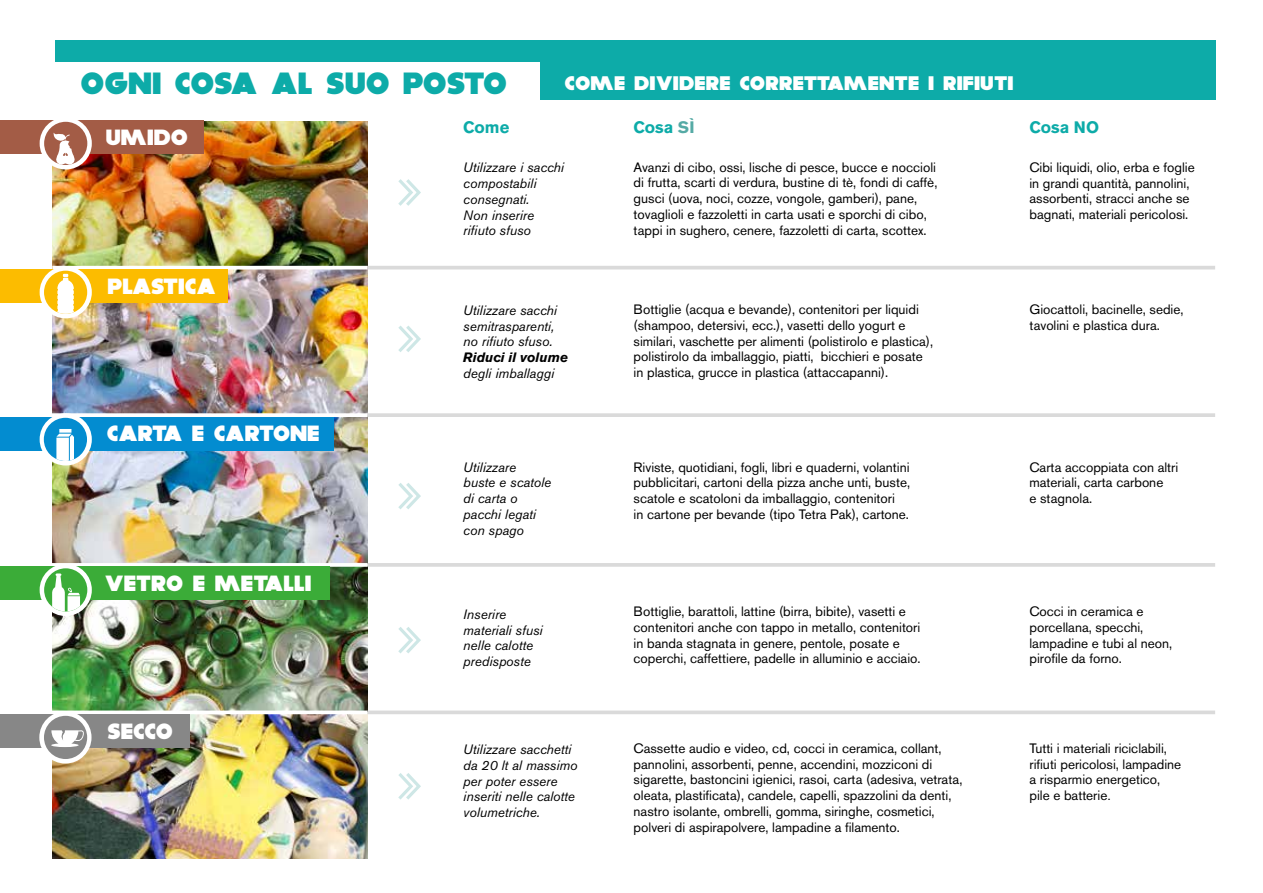
<style>
.page{position:relative;width:1263px;height:893px;background:#fff}
.page>*{position:absolute;margin:0;border:0;box-sizing:border-box;transform-origin:0 0}
.t1{font:37.5px "Dokyo";color:#0daba8}
.t2{font:26.85px "Dokyo";color:#fff}
.t3{font:24px "Dokyo";letter-spacing:.01em;color:#fff}
.t4{font:700 16.5px "Akzidenz Grotesk BE";color:#0daba8}
.t5{font:13.5px/15.8px "Akzidenz Grotesk BE";color:#000}
.t6{font:italic 13.5px/15.8px "Akzidenz Grotesk BE";color:#000}
.t7{font:italic 700 13.5px "Akzidenz Grotesk BE";color:#000}
.s1{color:#55aaa5}
.s2{font-family:"Roboto"}
</style>
<div class="page">
<img style="left:53px;top:417px;width:314px;height:146px">
<img style="left:53px;top:567px;width:314px;height:143px">
<img style="left:53px;top:714px;width:314px;height:144px">
<img style="left:53px;top:120px;width:314px;height:146px">
<img style="left:53px;top:269px;width:314px;height:144px">
<svg style="left:34px;top:563px;width:333px;height:4px"></svg>
<svg style="left:52px;top:413px;width:315px;height:1px"></svg>
<svg style="left:52px;top:710px;width:315px;height:1px"></svg>
<div style="left:0;top:567px;width:330px;height:33px;background:#3bac38"></div>
<div style="left:40px;top:564px;width:52px;height:52px;border:9px solid #fff;border-radius:50%"></div>
<div style="left:44px;top:568px;width:43px;height:43px;background:#3bac38;border-radius:50%"></div>
<svg style="left:52px;top:573px;width:28px;height:38px"></svg>
<div style="left:0;top:714px;width:189px;height:33px;background:#878787"></div>
<div style="left:39px;top:711px;width:53px;height:52px;border:9px solid #fff;border-radius:50%"></div>
<div style="left:0;top:417px;width:333px;height:33px;background:#038cd0"></div>
<div style="left:40px;top:413px;width:52px;height:52px;border:9px solid #fff;border-radius:50%"></div>
<div style="left:44px;top:716px;width:43px;height:43px;background:#878787;border-radius:50%"></div>
<svg style="left:51px;top:730px;width:33px;height:17px"></svg>
<div style="left:0;top:269px;width:227px;height:34px;background:#fcbc00"></div>
<div style="left:40px;top:266px;width:52px;height:52px;border:9px solid #fff;border-radius:50%"></div>
<div style="left:44px;top:271px;width:43px;height:43px;background:#fcbc00;border-radius:50%"></div>
<svg style="left:57px;top:274px;width:17px;height:40px"></svg>
<div style="left:44px;top:418px;width:43px;height:43px;background:#038cd0;border-radius:50%"></div>
<svg style="left:56px;top:429px;width:18px;height:32px"></svg>
<div style="left:55px;top:41px;width:1160px;height:59px;background:#0daba8"></div>
<div style="left:0;top:62px;width:539px;height:58px;background:#fff"></div>
<hr style="left:367px;top:266px;width:848px;height:3px;background:#dadada">
<hr style="left:367px;top:563px;width:848px;height:4px;background:#dadada">
<hr style="left:367px;top:413px;width:848px;height:4px;background:#dadada">
<svg style="left:367px;top:710px;width:848px;height:4px;background:#dedede"></svg>
<svg style="left:398px;top:326px;width:23px;height:26px"></svg>
<svg style="left:398px;top:179px;width:23px;height:27px"></svg>
<svg style="left:398px;top:483px;width:23px;height:26px"></svg>
<svg style="left:398px;top:627px;width:23px;height:27px"></svg>
<svg style="left:398px;top:773px;width:23px;height:27px"></svg>
<div style="left:0;top:121px;width:204px;height:33px;background:#a35c46"></div>
<div style="left:40px;top:117px;width:52px;height:52px;border:9px solid #fff;border-radius:50%"></div>
<div style="left:44px;top:122px;width:43px;height:43px;background:#a35c46;border-radius:50%"></div>
<svg style="left:53px;top:133px;width:24px;height:33px"></svg>
<h1 class="t1" style="left:82px;top:61px;width:428px">OGNI COSA AL SUO POSTO</h1>
<h3 class="t3" style="left:565px;top:69px;width:450px">COME DIVIDERE CORRETTAMENTE I RIFIUTI</h3>
<p class="t4" style="left:463px;top:118px;width:48px">Come</p>
<p class="t4" style="left:634px;top:118px;width:62px">Cosa <span class="s1">SÌ</span></p>
<p class="t4" style="left:1029px;top:118px;width:71px">Cosa NO</p>
<p class="t5" style="left:634px;top:159px;width:305px">Avanzi di cibo, ossi, lische di pesce, bucce e noccioli di frutta, scarti di verdura, bustine di tè, fondi di caffè, gusci (uova, noci, cozze, vongole, gamberi), pane, tovaglioli e fazzoletti in carta usati e sporchi di cibo, tappi in sughero, cenere, fazzoletti di carta, scottex.</p>
<h2 class="t2" style="left:107px;top:122px;width:84px">UMIDO</h2>
<p class="t6" style="left:463px;top:160px;width:102px">Utilizzare i sacchi compostabili consegnati.<br>Non inserire rifiuto sfuso</p>
<p class="t5" style="left:1029px;top:159px;width:167px">Cibi liquidi, olio, erba e foglie in grandi quantità, pannolini, assorbenti, stracci anche se bagnati, materiali pericolosi.</p>
<h2 class="t2" style="left:108px;top:270px;width:110px">PLASTICA</h2>
<h2 class="t2" style="left:108px;top:418px;width:214px">CARTA E CARTONE</h2>
<h2 class="t2" style="left:105px;top:568px;width:208px">VETRO E METALLI</h2>
<h2 class="t2" style="left:108px;top:715px;width:67px">SECCO</h2>
<p class="t6" style="left:463px;top:302px;width:95px">Utilizzare sacchi semitrasparenti, no rifiuto sfuso.</p>
<p class="t7" style="left:463px;top:349px;width:106px">Riduci il volume</p>
<p class="t6" style="left:463px;top:365px;width:92px">degli imballaggi</p>
<p class="t6" style="left:463px;top:459px;width:90px">Utilizzare buste e scatole di carta o pacchi legati con spago</p>
<p class="t6" style="left:463px;top:606px;width:81px">Inserire materiali sfusi nelle calotte predisposte</p>
<p class="t6" style="left:463px;top:741px;width:116px">Utilizzare sacchetti da 20 lt al massimo per poter essere inseriti nelle calotte volumetriche.</p>
<p class="t5" style="left:634px;top:302px;width:301px">Bottiglie (acqua e bevande), contenitori per liquidi (shampoo, detersivi, ecc.), vasetti dello yogurt e similari, vaschette per alimenti (polistirolo e plastica), polistirolo da imballaggio, piatti, bicchieri e posate in plastica, grucce in plastica (attaccapanni).</p>
<p class="t5" style="left:634px;top:459px;width:278px">Riviste, quotidiani, fogli, libri e quaderni, volantini pubblicitari, cartoni della pizza anche unti, buste, scatole e scatoloni da imballaggio, contenitori<br>in cartone per bevande (tipo Tetra Pak), cartone.</p>
<p class="t5" style="left:1029px;top:302px;width:156px">Giocattoli, bacinelle, sedie, tavolini e plastica dura.</p>
<p class="t5" style="left:1029px;top:459px;width:150px">Carta accoppiata con altri materiali, carta carbone<br>e stagnola.</p>
<p class="t5" style="left:634px;top:604px;width:288px">Bottiglie, barattoli, lattine (birra, bibite), vasetti e contenitori anche con tappo in metallo, contenitori in banda stagnata in genere, pentole, posate e coperchi, caffettiere, padelle in alluminio e acciaio.</p>
<p class="t5" style="left:1029px;top:604px;width:144px">Cocci in ceramica e porcellana, specchi, lampadine e tubi al neon, pirofile da forno.</p>
<p class="t5" style="left:634px;top:740px;width:330px">Cassette audio e video, cd, cocci in ceramica, collant, pannolini, assorbenti, penne, accendini, mozziconi di sigarette, bastoncini igienici, rasoi, carta (adesiva, vetrata, oleata, plastificata), candele, capelli, spazzolini da denti, nastro isolante, ombrelli, gomma, siringhe, cosmetici, polveri di aspirapolvere, lampadine a filamento.</p>
<p class="t5" style="left:1029px;top:740px;width:153px">Tutti i materiali riciclabili, rifiuti pericolosi, lampadine a risparmio energetico, pile e batterie<span class="s2">.</span></p>
</div>
